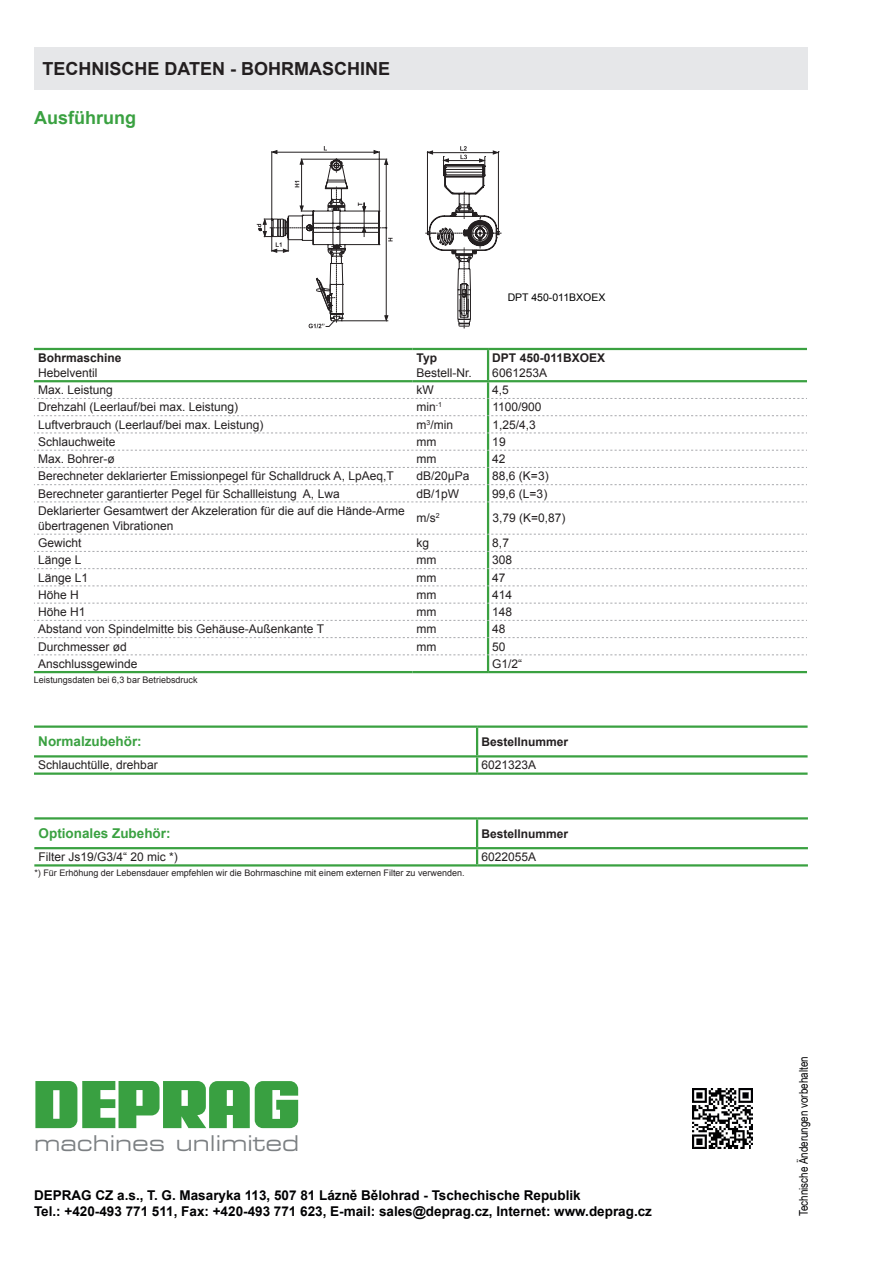
<style>
.page{position:relative;width:893px;height:1263px;background:#fff}
.page>*{position:absolute;margin:0;border:0;box-sizing:border-box;transform-origin:0 0}
.t1{font:expanded 21.75px "Square 721 BT";color:#7b7f82}
.t2{font:700 18px "Arial";color:#231f20}
.t3{font:700 18px "Arial";color:#3aa141}
.t4{font:700 13.5px/16.2px "Arial";color:#000002}
.t5{font:700 13.5px "Arial";color:#3aa141}
.t6{font:12px/15px "Arial";color:#231f20}
.t7{font:700 12px "Arial";color:#231f20}
.t8{font:12px "Arial Narrow";color:#000002}
.t9{font:10.5px "Arial";color:#000}
.t10{font:9px "Arial";color:#231f20}
</style>
<div class="page">
<svg style="left:35px;top:1081px;width:263px;height:47px"></svg>
<img style="left:692px;top:1088px;width:60px;height:60px">
<hr style="left:34px;top:348px;width:378px;height:2px;background:#3aa141">
<hr style="left:412px;top:348px;width:76px;height:2px;background:#3aa141">
<hr style="left:34px;top:671px;width:378px;height:2px;background:#3aa141">
<hr style="left:412px;top:671px;width:76px;height:2px;background:#3aa141">
<hr style="left:488px;top:348px;width:319px;height:2px;background:#3aa141">
<hr style="left:487px;top:502px;width:2px;height:32px;background:#3aa141">
<hr style="left:488px;top:671px;width:319px;height:2px;background:#3aa141">
<svg style="left:34px;top:349px;width:773px;height:154px"></svg>
<svg style="left:34px;top:534px;width:773px;height:137px"></svg>
<hr style="left:34px;top:817px;width:443px;height:2px;background:#3aa141">
<hr style="left:477px;top:817px;width:331px;height:2px;background:#3aa141">
<svg style="left:34px;top:818px;width:774px;height:46px"></svg>
<hr style="left:34px;top:864px;width:443px;height:2px;background:#3aa141">
<hr style="left:477px;top:864px;width:331px;height:2px;background:#3aa141">
<hr style="left:34px;top:725px;width:443px;height:3px;background:#3aa141">
<hr style="left:477px;top:725px;width:331px;height:3px;background:#3aa141">
<svg style="left:34px;top:727px;width:774px;height:45px"></svg>
<hr style="left:34px;top:772px;width:443px;height:3px;background:#3aa141">
<hr style="left:477px;top:772px;width:331px;height:3px;background:#3aa141">
<svg style="left:257px;top:146px;width:244px;height:183px"></svg>
<div style="left:34px;top:47px;width:774px;height:42px;background:#e6e7e9"></div>
<h2 class="t2" style="left:43px;top:56px;width:349px">TECHNISCHE DATEN - BOHRMASCHINE</h2>
<h2 class="t3" style="left:34px;top:105px;width:103px">Ausführung</h2>
<p class="t7" style="left:38px;top:350px;width:85px">Bohrmaschine</p>
<p class="t6" style="left:38px;top:365px;width:61px">Hebelventil</p>
<p class="t7" style="left:417px;top:350px;width:22px">Typ</p>
<p class="t6" style="left:417px;top:365px;width:57px">Bestell-Nr.</p>
<p class="t9" style="left:508px;top:290px;width:99px">DPT 450-011BXOEX</p>
<p class="t7" style="left:492px;top:350px;width:114px">DPT 450-011BXOEX</p>
<p class="t6" style="left:492px;top:365px;width:56px">6061253A</p>
<p class="t6" style="left:38px;top:383px;width:76px">Max. Leistung</p>
<p class="t6" style="left:417px;top:383px;width:19px">kW</p>
<p class="t6" style="left:492px;top:383px;width:18px">4,5</p>
<p class="t6" style="left:38px;top:400px;width:202px">Drehzahl (Leerlauf/bei max. Leistung)</p>
<p class="t6" style="left:417px;top:400px;width:27px">min<sup>-1</sup></p>
<p class="t6" style="left:492px;top:400px;width:51px">1100/900</p>
<p class="t6" style="left:38px;top:417px;width:227px">Luftverbrauch (Leerlauf/bei max. Leistung)</p>
<p class="t6" style="left:417px;top:417px;width:38px">m<sup>3</sup>/min</p>
<p class="t6" style="left:492px;top:417px;width:45px">1,25/4,3</p>
<p class="t6" style="left:38px;top:434px;width:79px">Schlauchweite</p>
<p class="t6" style="left:417px;top:434px;width:21px">mm</p>
<p class="t6" style="left:492px;top:434px;width:15px">19</p>
<p class="t6" style="left:38px;top:452px;width:78px">Max. Bohrer-ø</p>
<p class="t6" style="left:417px;top:452px;width:21px">mm</p>
<p class="t6" style="left:492px;top:452px;width:15px">42</p>
<p class="t6" style="left:38px;top:469px;width:357px">Berechneter deklarierter Emissionpegel für Schalldruck A, LpAeq,T</p>
<p class="t6" style="left:417px;top:469px;width:54px">dB/20μPa</p>
<p class="t6" style="left:492px;top:469px;width:58px">88,6 (K=3)</p>
<p class="t6" style="left:38px;top:486px;width:303px">Berechneter garantierter Pegel für Schallleistung A, Lwa</p>
<p class="t6" style="left:417px;top:486px;width:44px">dB/1pW</p>
<p class="t6" style="left:492px;top:486px;width:57px">99,6 (L=3)</p>
<p class="t6" style="left:38px;top:503px;width:368px">Deklarierter Gesamtwert der Akzeleration für die auf die Hände-Arme übertragenen Vibrationen</p>
<p class="t6" style="left:417px;top:511px;width:25px">m/s<sup>2</sup></p>
<p class="t6" style="left:492px;top:511px;width:75px">3,79 (K=0,87)</p>
<p class="t6" style="left:38px;top:536px;width:45px">Gewicht</p>
<p class="t6" style="left:417px;top:536px;width:14px">kg</p>
<p class="t6" style="left:492px;top:536px;width:18px">8,7</p>
<p class="t6" style="left:38px;top:553px;width:45px">Länge L</p>
<p class="t6" style="left:417px;top:553px;width:21px">mm</p>
<p class="t6" style="left:492px;top:553px;width:22px">308</p>
<p class="t6" style="left:38px;top:570px;width:52px">Länge L1</p>
<p class="t6" style="left:417px;top:570px;width:21px">mm</p>
<p class="t6" style="left:492px;top:570px;width:15px">47</p>
<p class="t6" style="left:38px;top:587px;width:42px">Höhe H</p>
<p class="t6" style="left:417px;top:587px;width:21px">mm</p>
<p class="t6" style="left:492px;top:587px;width:22px">414</p>
<p class="t6" style="left:38px;top:604px;width:49px">Höhe H1</p>
<p class="t6" style="left:417px;top:604px;width:21px">mm</p>
<p class="t6" style="left:492px;top:604px;width:22px">148</p>
<p class="t6" style="left:38px;top:622px;width:287px">Abstand von Spindelmitte bis Gehäuse-Außenkante T</p>
<p class="t6" style="left:417px;top:622px;width:21px">mm</p>
<p class="t6" style="left:492px;top:622px;width:15px">48</p>
<p class="t6" style="left:38px;top:639px;width:90px">Durchmesser ød</p>
<p class="t6" style="left:417px;top:639px;width:21px">mm</p>
<p class="t6" style="left:492px;top:639px;width:15px">50</p>
<p class="t6" style="left:38px;top:656px;width:101px">Anschlussgewinde</p>
<p class="t6" style="left:492px;top:656px;width:32px">G1/2“</p>
<p class="t10" style="left:34px;top:674px;width:165px">Leistungsdaten bei 6,3 bar Betriebsdruck</p>
<p class="t5" style="left:38px;top:733px;width:105px">Normalzubehör:</p>
<p class="t7" style="left:481px;top:734px;width:88px">Bestellnummer</p>
<p class="t6" style="left:38px;top:758px;width:121px">Schlauchtülle, drehbar</p>
<p class="t6" style="left:481px;top:758px;width:56px">6021323A</p>
<p class="t5" style="left:39px;top:824px;width:134px">Optionales Zubehör:</p>
<p class="t7" style="left:481px;top:825px;width:88px">Bestellnummer</p>
<p class="t6" style="left:39px;top:849px;width:141px">Filter Js19/G3/4“ 20 mic *)</p>
<p class="t6" style="left:481px;top:849px;width:56px">6022055A</p>
<p class="t10" style="left:34px;top:867px;width:432px">*) Für Erhöhung der Lebensdauer empfehlen wir die Bohrmaschine mit einem externen Filter zu verwenden.</p>
<h1 class="t1" style="left:34px;top:1130px;width:267px">machines unlimited</h1>
<p class="t4" style="left:34px;top:1187px;width:619px">DEPRAG CZ a.s., T. G. Masaryka 113, 507 81 Lázně Bělohrad - Tschechische Republik<br>Tel.: +420-493 771 511, Fax: +420-493 771 623, E-mail: sales@deprag.cz, Internet: www.deprag.cz</p>
<p class="t8" style="left:795px;top:1216px;width:161px;rotate:-90deg">Technische Änderungen vorbehalten</p>
</div>
